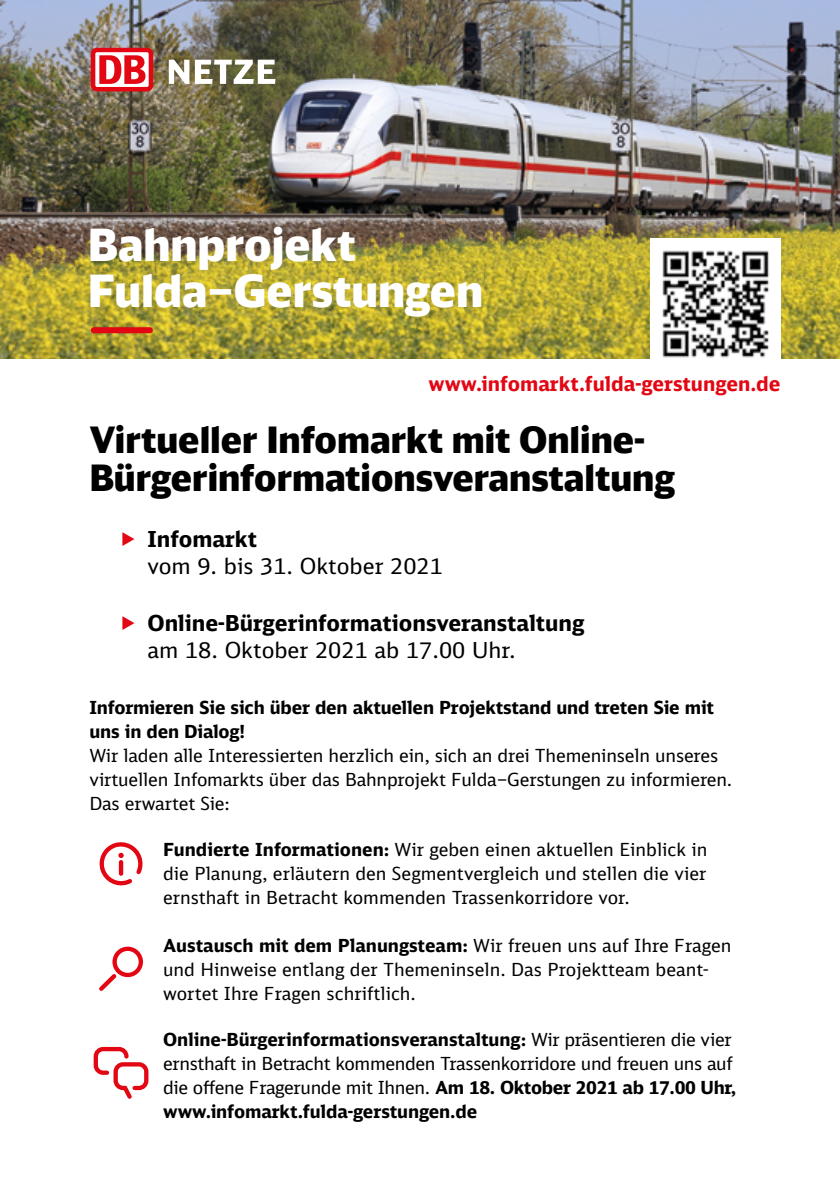
<style>
.page{position:relative;width:840px;height:1191px;background:#fff}
.page>*{position:absolute;margin:0;border:0;box-sizing:border-box;transform-origin:0 0}
.t1{font:900 44px/46px "DB Head";color:#fff}
.t2{font:900 36px/38px "DB Head";color:#000}
.t3{font:22px "DB Sans";color:#000}
.t4{font:700 22px "DB Sans";color:#000}
.t5{font:700 20px "DB Sans";color:#e30613}
.t6{font:18px/24px "DB Sans";letter-spacing:-.01em;color:#000}
.t7{font:700 18px/24px "DB Sans";letter-spacing:-.01em;color:#000}
.s1{font-weight:700}
</style>
<div class="page">
<img style="left:0;top:0;width:839px;height:358px">
<img style="left:650px;top:239px;width:130px;height:119px">
<svg style="left:169px;top:60px;width:20px;height:24px"></svg>
<svg style="left:195px;top:60px;width:80px;height:24px"></svg>
<div style="left:91px;top:48px;width:62px;height:43px;background:#e30613;border-radius:6px"></div>
<div style="left:95px;top:52px;width:53px;height:35px;background:#fff;border-radius:2px"></div>
<svg style="left:99px;top:55px;width:46px;height:29px"></svg>
<div style="left:94px;top:327px;width:56px;height:6px;background:#e30613"></div>
<div style="left:112px;top:946px;width:31px;height:31px;border:4px solid #e30613;border-radius:50%"></div>
<svg style="left:99px;top:970px;width:21px;height:21px"></svg>
<div style="left:113px;top:1062px;width:35px;height:28px;background:#fff;border:4px solid #e30613;border-radius:7px"></div>
<svg style="left:93px;top:1046px;width:38px;height:31px"></svg>
<svg style="left:99px;top:842px;width:42px;height:43px"></svg>
<h1 class="t1" style="left:88px;top:220px;width:396px">Bahnprojekt<br>Fulda–Gerstungen</h1>
<p class="t5" style="left:428px;top:370px;width:353px">www.infomarkt.fulda-gerstungen.de</p>
<h2 class="t2" style="left:89px;top:420px;width:586px">Virtueller Infomarkt mit Online-<br>Bürgerinformationsveranstaltung</h2>
<p class="t4" style="left:147px;top:525px;width:111px">Infomarkt</p>
<p class="t3" style="left:147px;top:552px;width:297px">vom 9. bis 31. Oktober 2021</p>
<p class="t4" style="left:147px;top:609px;width:438px">Online-Bürgerinformationsveranstaltung</p>
<p class="t3" style="left:147px;top:636px;width:369px">am 18. Oktober 2021 ab 17.00 Uhr.</p>
<p class="t7" style="left:89px;top:695px;width:626px">Informieren Sie sich über den aktuellen Projektstand und treten Sie mit uns in den Dialog!</p>
<p class="t6" style="left:89px;top:743px;width:644px">Wir laden alle Interessierten herzlich ein, sich an drei Themeninseln unseres virtuellen Infomarkts über das Bahnprojekt Fulda–Gerstungen zu informieren.<br>Das erwartet Sie:</p>
<p class="t6" style="left:163px;top:837px;width:545px;text-align:justify"><span class="s1">Fundierte Informationen:</span> Wir geben einen aktuellen Einblick in die Planung, erläutern den Segmentvergleich und stellen die vier ernsthaft in Betracht kommenden Trassenkorridore vor.</p>
<p class="t6" style="left:163px;top:933px;width:569px"><span class="s1">Austausch mit dem Planungsteam:</span> Wir freuen uns auf Ihre Fragen und Hinweise entlang der Themeninseln. Das Projektteam beant&shy;wortet Ihre Fragen schriftlich.</p>
<p class="t6" style="left:163px;top:1027px;width:574px"><span class="s1">Online-Bürgerinformationsveranstaltung:</span> Wir präsentieren die vier ernsthaft in Betracht kommenden Trassenkorridore und freuen uns auf die offene Fragerunde mit Ihnen. <span class="s1">Am 18. Oktober 2021 ab 17.00 Uhr, www.infomarkt.fulda-gerstungen.de</span></p>
</div>
